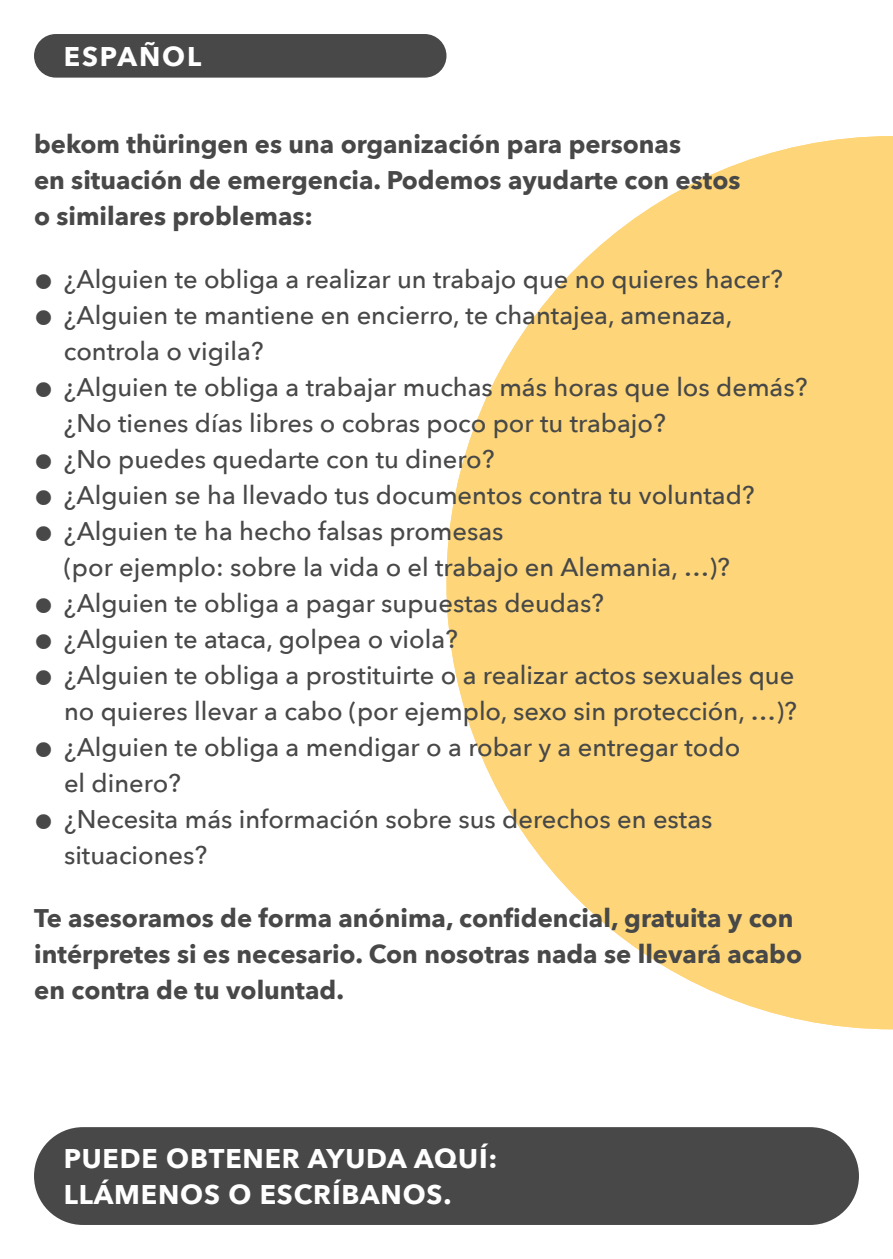
<style>
.page{position:relative;width:893px;height:1259px;background:#fff}
.page>*{position:absolute;margin:0;border:0;box-sizing:border-box;transform-origin:0 0}
.t1{font:700 27px/36px "Avenir Next";letter-spacing:.03em;color:#fff}
.t2{font:700 27px "Avenir Next";letter-spacing:.07em;color:#fff}
.t3{font:500 25.5px/36px "Avenir Next";color:#474847}
.t4{font:700 25.5px/36px "Avenir Next";color:#474847}
</style>
<div class="page">
<div style="left:34px;top:34px;width:412px;height:44px;background:#474847;border-radius:22px"></div>
<div style="left:34px;top:1127px;width:825px;height:98px;background:#474847;border-radius:49px"></div>
<svg style="left:446px;top:136px;width:447px;height:893px;fill:#fed679"></svg>
<p class="t2" style="left:64px;top:33px;width:139px">ESPAÑOL</p>
<p class="t4" style="left:34px;top:126px;width:708px">bekom thüringen es una organización para personas<br>en situación de emergencia. Podemos ayudarte con estos o similares problemas:</p>
<p class="t3" style="left:34px;top:260px;width:750px">● ¿Alguien te obliga a realizar un trabajo que no quieres hacer?</p>
<p class="t3" style="left:64px;top:296px;width:670px;text-indent:-30px">● ¿Alguien te mantiene en encierro, te chantajea, amenaza, controla o vigila?</p>
<p class="t3" style="left:64px;top:368px;width:745px;text-indent:-30px">● ¿Alguien te obliga a trabajar muchas más horas que los demás? ¿No tienes días libres o cobras poco por tu trabajo?</p>
<p class="t3" style="left:34px;top:440px;width:462px">● ¿No puedes quedarte con tu dinero?</p>
<p class="t3" style="left:34px;top:476px;width:722px">● ¿Alguien se ha llevado tus documentos contra tu voluntad?</p>
<p class="t3" style="left:64px;top:512px;width:667px;text-indent:-30px">● ¿Alguien te ha hecho falsas promesas<br>(por ejemplo: sobre la vida o el trabajo en Alemania, …)?</p>
<p class="t3" style="left:34px;top:584px;width:571px">● ¿Alguien te obliga a pagar supuestas deudas?</p>
<p class="t3" style="left:34px;top:620px;width:425px">● ¿Alguien te ataca, golpea o viola?</p>
<p class="t3" style="left:34px;top:656px;width:764px;text-align:right">● ¿Alguien te obliga a prostituirte o a realizar actos sexuales que no quieres llevar a cabo (por ejemplo, sexo sin protección, …)?</p>
<p class="t3" style="left:64px;top:728px;width:678px;text-indent:-30px">● ¿Alguien te obliga a mendigar o a robar y a entregar todo el dinero?</p>
<p class="t3" style="left:64px;top:800px;width:650px;text-indent:-30px">● ¿Necesita más información sobre sus derechos en estas situaciones?</p>
<p class="t4" style="left:34px;top:900px;width:769px">Te asesoramos de forma anónima, confidencial, gratuita y con intérpretes si es necesario. Con nosotras nada se llevará acabo en contra de tu voluntad.</p>
<p class="t1" style="left:64px;top:1139px;width:435px">PUEDE OBTENER AYUDA AQUÍ:<br>LLÁMENOS O ESCRÍBANOS.</p>
</div>
